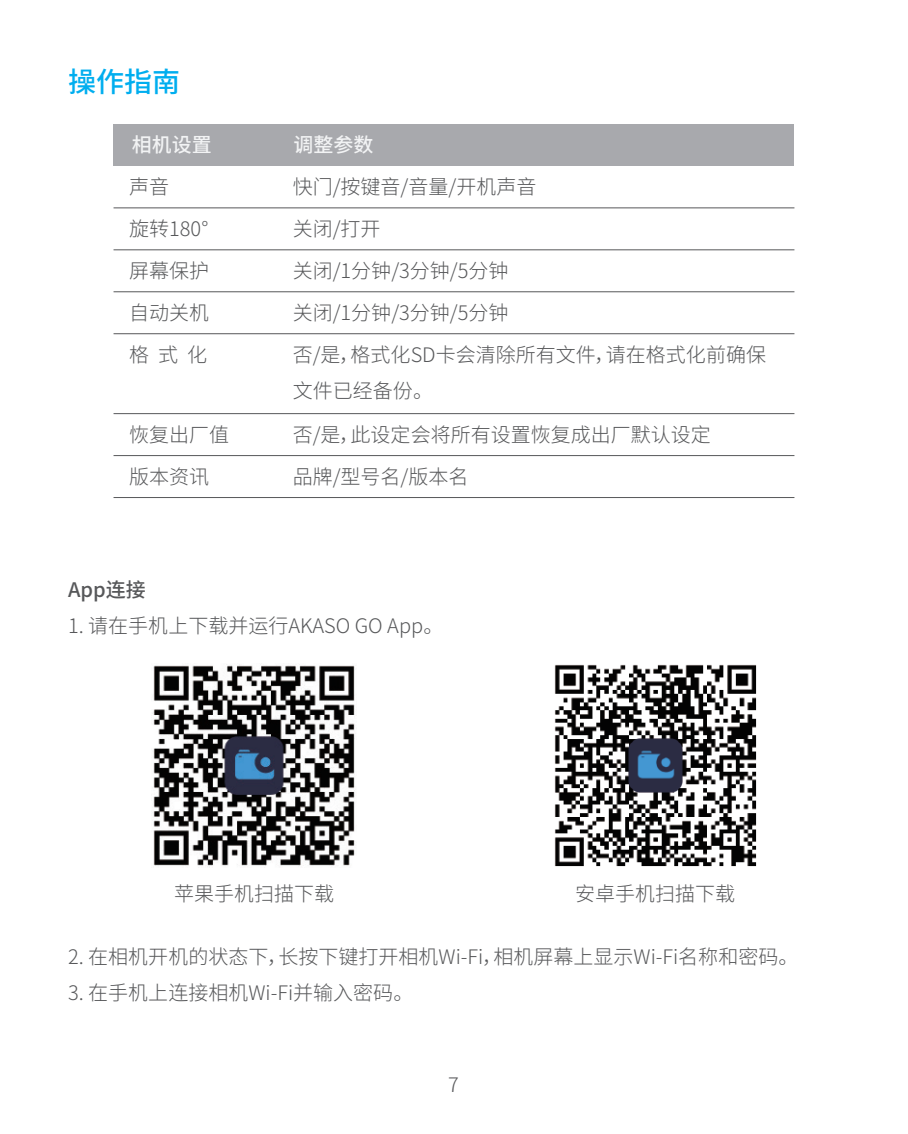
<style>
.page{position:relative;width:908px;height:1134px;background:#fff}
.page>*{position:absolute;margin:0;border:0;box-sizing:border-box;transform-origin:0 0}
.t1{font:500 28px "Source Han Sans CN";color:#00aeef}
.t2{font:300 20px/42px "Source Han Sans CN";color:#57585a}
.t3{font:500 20px "Source Han Sans CN";color:#f2f3f4}
.t4{font:500 20px "Source Han Sans CN";color:#57585a}
</style>
<div class="page">
<hr style="left:113px;top:333px;width:681px;height:1px;background:#57585a">
<hr style="left:113px;top:291px;width:681px;height:1px;background:#57585a">
<hr style="left:113px;top:249px;width:681px;height:1px;background:#57585a">
<hr style="left:113px;top:207px;width:681px;height:2px;background:#57585a">
<div style="left:113px;top:124px;width:681px;height:42px;background:#a8a9ad"></div>
<hr style="left:113px;top:455px;width:681px;height:1px;background:#57585a">
<hr style="left:113px;top:413px;width:681px;height:1px;background:#57585a">
<hr style="left:113px;top:497px;width:681px;height:1px;background:#57585a">
<img style="left:152px;top:664px;width:204px;height:204px">
<img style="left:554px;top:664px;width:203px;height:203px">
<h1 class="t1" style="left:68px;top:66px;width:113px">操作指南</h1>
<p class="t3" style="left:132px;top:134px;width:81px">相机设置</p>
<p class="t3" style="left:293px;top:134px;width:81px">调整参数</p>
<p class="t2" style="left:129px;top:166px;width:81px">声音<br>旋转180°</p>
<p class="t2" style="left:129px;top:250px;width:81px;text-align:justify">屏幕保护自动关机格 式 化</p>
<p class="t2" style="left:292px;top:166px;width:245px">快门/按键音/音量/开机声音</p>
<p class="t2" style="left:292px;top:208px;width:217px">关闭/打开<br>关闭/1分钟/3分钟/5分钟</p>
<p class="t2" style="left:292px;top:292px;width:217px">关闭/1分钟/3分钟/5分钟</p>
<p class="t2" style="left:292px;top:337px;width:474px;line-height:36px">否/是，格式化SD卡会清除所有文件，请在格式化前确保文件已经备份。</p>
<p class="t2" style="left:129px;top:414px;width:101px">恢复出厂值</p>
<p class="t2" style="left:292px;top:414px;width:419px">否/是，此设定会将所有设置恢复成出厂默认设定</p>
<p class="t2" style="left:129px;top:456px;width:81px">版本资讯</p>
<p class="t2" style="left:292px;top:456px;width:177px">品牌/型号名/版本名</p>
<p class="t4" style="left:68px;top:578px;width:79px">App连接</p>
<p class="t2" style="left:68px;top:605px;width:377px">1. 请在手机上下载并运行AKASO GO App。</p>
<p class="t2" style="left:174px;top:873px;width:162px">苹果手机扫描下载</p>
<p class="t2" style="left:575px;top:873px;width:161px">安卓手机扫描下载</p>
<p class="t2" style="left:68px;top:936px;width:731px">2. 在相机开机的状态下，长按下键打开相机Wi-Fi，相机屏幕上显示Wi-Fi名称和密码。</p>
<p class="t2" style="left:68px;top:972px;width:347px">3. 在手机上连接相机Wi-Fi并输入密码。</p>
<p class="t2" style="left:448px;top:1064px;width:12px">7</p>
</div>
